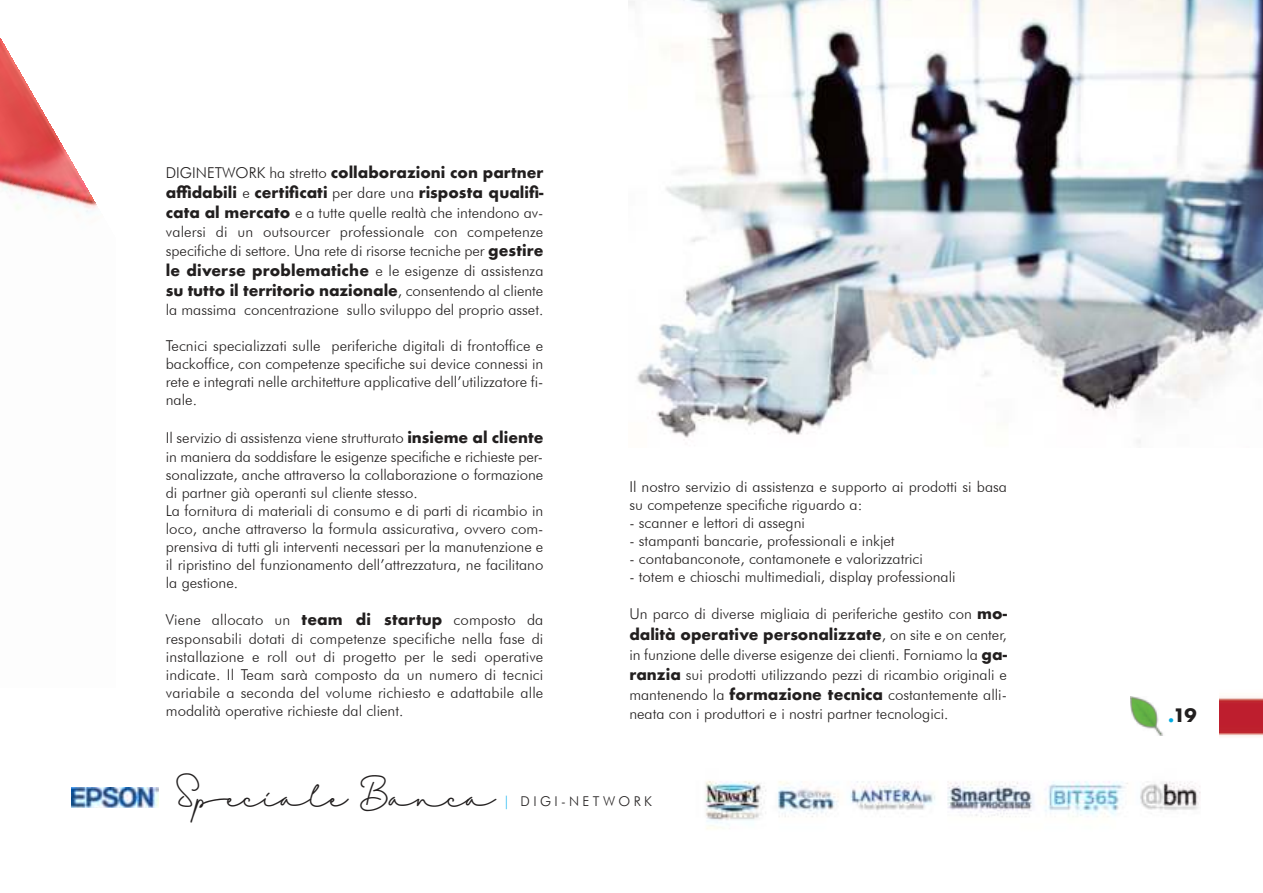
<style>
.page{position:relative;width:1263px;height:893px;background:#fff}
.page>*{position:absolute;margin:0;border:0;box-sizing:border-box;transform-origin:0 0}
.t1{font:45px "Danila";color:#221f1f}
.t2{font:700 18px "Futura";color:#221f1f}
.t3{font:300 15px/18.1px "Futura BT";color:#221f1f;text-align:justify}
.t4{font:700 15px/20.1px "Futura";color:#221f1f}
.t5{font:300 13.5px "Futura BT";letter-spacing:.25em;color:#221f1f}
.s1{font-family:"Futura BT";font-weight:300}
.s2{font-family:"Futura";font-weight:700}
.s3{color:#00adef}
.s4{color:#00aae0}
</style>
<div class="page">
<img style="left:0;top:38px;width:98px;height:176px">
<img style="left:1220px;top:697px;width:43px;height:40px">
<svg style="left:158px;top:787px;width:1px;height:21px"></svg>
<img style="left:72px;top:787px;width:86px;height:21px">
<img style="left:1130px;top:697px;width:33px;height:38px">
<img style="left:705px;top:781px;width:496px;height:48px">
<img style="left:628px;top:0;width:635px;height:443px">
<p class="t4" style="left:166px;top:162px;width:379px"><span class="s1">DIGINETWORK ha stretto</span> collaborazioni con partner affidabili <span class="s1">e</span> certificati <span class="s1">per dare una</span> risposta qualifi-</p>
<p class="t3" style="left:166px;top:205px;width:379px;line-height:19.4px"><span class="s2">cata al mercato</span> e a tutte quelle realtà che intendono av&shy;valersi di un outsourcer professionale con competenze specifiche di settore. Una rete di risorse tecniche per <span class="s2">gestire le diverse problematiche</span> e le esigenze di assistenza</p>
<p class="t4" style="left:166px;top:281px;width:379px">su tutto il territorio nazionale<span class="s1">, consentendo al cliente</span></p>
<p class="t3" style="left:166px;top:302px;width:379px">la massima concentrazione sullo sviluppo del proprio asset.</p>
<p class="t3" style="left:166px;top:338px;width:379px">Tecnici specializzati sulle periferiche digitali di frontoffice e backoffice, con competenze specifiche sui device connessi in rete e integrati nelle architetture applicative dell’utilizzatore fi&shy;nale.</p>
<p class="t3" style="left:166px;top:429px;width:379px;text-align:left">Il servizio di assistenza viene strutturato <span class="s2">insieme al cliente </span>in maniera da soddisfare le esigenze specifiche e richieste per&shy;sonalizzate, anche attraverso la collaborazione o formazione di partner già operanti sul cliente stesso.<br>La fornitura di materiali di consumo e di parti di ricambio in loco, anche attraverso la formula assicurativa, ovvero com&shy;prensiva di tutti gli interventi necessari per la manutenzione e il ripristino del funzionamento dell’attrezzatura, ne facilitano la gestione.</p>
<p class="t3" style="left:166px;top:611px;width:379px">Viene allocato un <span class="s2">team di startup</span> composto da responsabili dotati di competenze specifiche nella fase di installazione e roll out di progetto per le sedi operative indicate. Il Team sarà composto da un numero di tecnici variabile a seconda del volume richiesto e adattabile alle modalità operative richieste dal client.</p>
<p class="t3" style="left:629px;top:479px;width:379px">Il nostro servizio di assistenza e supporto ai prodotti si basa su competenze specifiche riguardo a:</p>
<p class="t3" style="left:629px;top:515px;width:177px">- scanner e lettori di assegni</p>
<p class="t3" style="left:629px;top:533px;width:267px">- stampanti bancarie, professionali e inkjet</p>
<p class="t3" style="left:629px;top:551px;width:295px">- contabanconote, contamonete e valorizzatrici</p>
<p class="t3" style="left:629px;top:569px;width:328px">- totem e chioschi multimediali, display professionali</p>
<p class="t3" style="left:629px;top:606px;width:379px">Un parco di diverse migliaia di periferiche gestito con <span class="s2">mo-</span></p>
<p class="t4" style="left:629px;top:624px;width:379px">dalità operative personalizzate<span class="s1">, on site e on center,</span></p>
<p class="t3" style="left:629px;top:646px;width:379px;line-height:19.6px">in funzione delle diverse esigenze dei clienti. Forniamo la <span class="s2">ga&shy;ranzia</span> sui prodotti utilizzando pezzi di ricambio originali e mantenendo la <span class="s2">formazione tecnica</span> costantemente alli&shy;neata con i produttori e i nostri partner tecnologici.</p>
<h1 class="t1" style="left:176px;top:773px;width:321px">Speciale Banca</h1>
<p class="t5" style="left:503px;top:796px;width:150px"><span class="s3">|</span> DIGI-NETWORK</p>
<p class="t2" style="left:1168px;top:703px;width:30px"><span class="s4">.</span>19</p>
</div>
